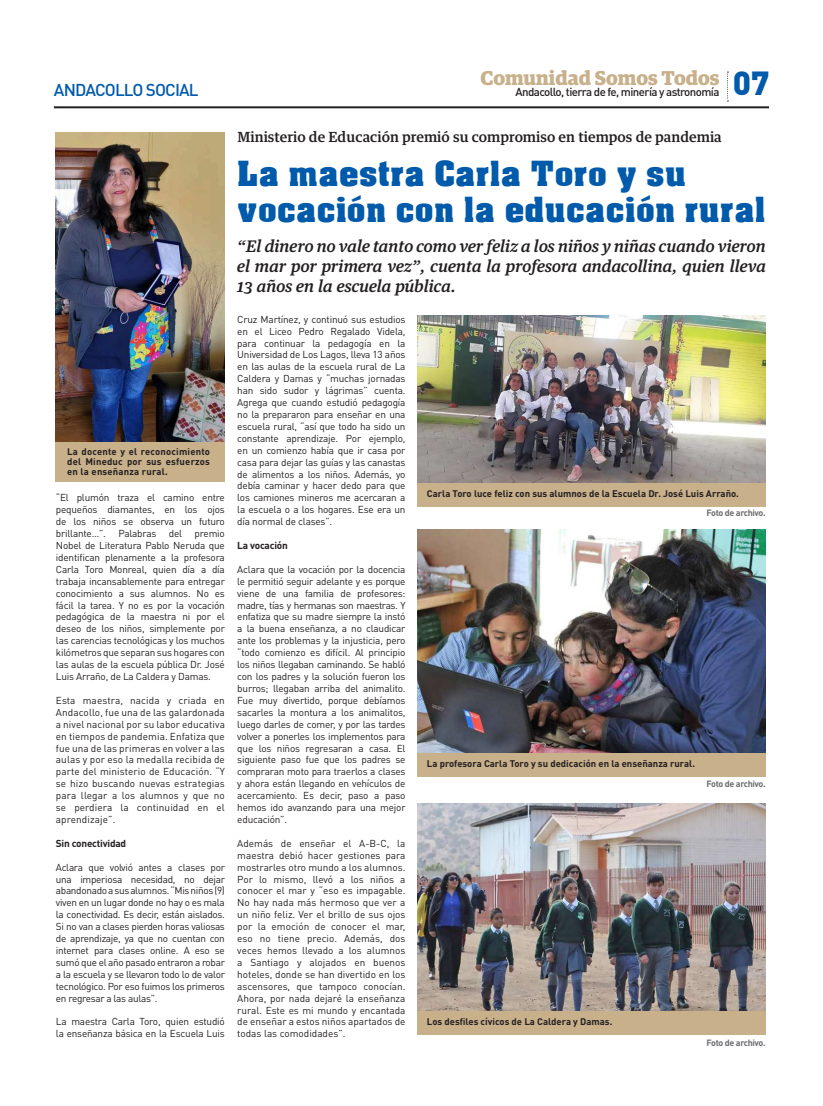
<style>
.page{position:relative;width:823px;height:1106px;background:#fff}
.page>*{position:absolute;margin:0;border:0;box-sizing:border-box;transform-origin:0 0}
.t1{font:33px/36px "Acme Font";letter-spacing:.01em;color:#015aaa}
.t2{font:900 33px "DIN Pro";color:#015aaa}
.t3{font:700 20px "Guardian Egyp";color:#c8b08b}
.t4{font:500 17px "DIN Pro";letter-spacing:-.05em;color:#015aaa}
.t5{font:italic 500 16px/20px "Guardian Text Egyp";letter-spacing:.01em;color:#231f20;text-align:justify}
.t6{font:500 14px "Guardian Text Egyp";color:#231f20}
.t7{font:500 11.5px "DIN Pro";letter-spacing:-.05em;color:#231f20}
.t8{font:10px/11.9px "DIN Pro";letter-spacing:-.02em;color:#231f20;text-align:justify}
.t9{font:700 10px "DIN Pro";letter-spacing:-.02em;color:#231f20}
.t10{font:700 9.5px/10px "DIN Pro";color:#231f20;text-align:justify}
.t11{font:700 9px "DIN Pro";letter-spacing:-.04em;color:#6c6d70}
</style>
<div class="page">
<hr style="left:54px;top:106px;width:714px;height:2px;background:#231f20">
<svg style="left:727px;top:72px;width:1px;height:29px"></svg>
<img style="left:55px;top:132px;width:170px;height:310px">
<img style="left:417px;top:316px;width:348px;height:166px">
<img style="left:417px;top:530px;width:348px;height:223px">
<img style="left:417px;top:803px;width:348px;height:207px">
<div style="left:417px;top:482px;width:348px;height:24px;background:#c8b08b"></div>
<div style="left:417px;top:753px;width:348px;height:24px;background:#c8b08b"></div>
<div style="left:417px;top:1010px;width:348px;height:24px;background:#c8b08b"></div>
<div style="left:55px;top:442px;width:170px;height:40px;background:#c8b08b"></div>
<h3 class="t4" style="left:54px;top:79px;width:146px">ANDACOLLO SOCIAL</h3>
<h2 class="t3" style="left:480px;top:62px;width:240px">Comunidad Somos Todos</h2>
<p class="t7" style="left:515px;top:84px;width:205px">Andacollo, tierra de fe, minería y astronomía</p>
<h1 class="t2" style="left:732px;top:61px;width:38px">07</h1>
<p class="t10" style="left:67px;top:446px;width:144px">La docente y el reconocimiento del Mineduc por sus esfuerzos en la enseñanza rural.</p>
<p class="t8" style="left:56px;top:491px;width:170px">“El plumón traza el camino entre pequeños diamantes, en los ojos de los niños se observa un futuro brillante…”. Palabras del premio Nobel de Literatura Pablo Neruda que identifican plenamente a la profesora Carla Toro Monreal, quien día a día trabaja incansablemente para entregar conocimiento a sus alumnos. No es fácil la tarea. Y no es por la vocación pedagógica de la maestra ni por el deseo de los niños, simplemente por las carencias tecnológicas y los muchos kilómetros que separan sus hogares con las aulas de la escuela pública Dr. José Luis Arraño, de La Caldera y Damas.</p>
<p class="t8" style="left:56px;top:694px;width:170px">Esta maestra, nacida y criada en Andacollo, fue una de las galardonada a nivel nacional por su labor educativa en tiempos de pandemia. Enfatiza que fue una de las primeras en volver a las aulas y por eso la medalla recibida de parte del ministerio de Educación. “Y se hizo buscando nuevas estrategias para llegar a los alumnos y que no se perdiera la continuidad en el aprendizaje”.</p>
<p class="t9" style="left:56px;top:836px;width:72px">Sin conectividad</p>
<p class="t8" style="left:56px;top:860px;width:170px">Aclara que volvió antes a clases por una imperiosa necesidad, no dejar abandonado a sus alumnos. “Mis niños (9) viven en un lugar donde no hay o es mala la conectividad. Es decir, están aislados.<br>Si no van a clases pierden horas valiosas de aprendizaje, ya que no cuentan con internet para clases online. A eso se sumó que el año pasado entraron a robar a la escuela y se llevaron todo lo de valor tecnológico. Por eso fuimos los primeros en regresar a las aulas”.</p>
<p class="t8" style="left:56px;top:1015px;width:170px">La maestra Carla Toro, quien estudió la enseñanza básica en la Escuela Luis</p>
<h3 class="t6" style="left:237px;top:125px;width:485px">Ministerio de Educación premió su compromiso en tiempos de pandemia</h3>
<h1 class="t1" style="left:237px;top:155px;width:529px">La maestra Carla Toro y su vocación con la educación rural</h1>
<h3 class="t5" style="left:237px;top:235px;width:529px">“El dinero no vale tanto como ver feliz a los niños y niñas cuando vieron el mar por primera vez”, cuenta la profesora andacollina, quien lleva 13 años en la escuela pública.</h3>
<p class="t8" style="left:237px;top:313px;width:170px">Cruz Martínez, y continuó sus estudios en el Liceo Pedro Regalado Videla, para continuar la pedagogía en la Universidad de Los Lagos, lleva 13 años en las aulas de la escuela rural de La Caldera y Damas y “muchas jornadas han sido sudor y lágrimas” cuenta.<br>Agrega que cuando estudió pedagogía no la prepararon para enseñar en una escuela rural, “así que todo ha sido un constante aprendizaje. Por ejemplo, en un comienzo había que ir casa por casa para dejar las guías y las canastas de alimentos a los niños. Además, yo debía caminar y hacer dedo para que los camiones mineros me acercaran a la escuela o a los hogares. Ese era un día normal de clases”.</p>
<p class="t9" style="left:237px;top:538px;width:52px">La vocación</p>
<p class="t8" style="left:237px;top:563px;width:170px">Aclara que la vocación por la docencia le permitió seguir adelante y es porque viene de una familia de profesores: madre, tías y hermanas son maestras. Y enfatiza que su madre siempre la instó a la buena enseñanza, a no claudicar ante los problemas y la injusticia, pero “todo comienzo es difícil. Al principio los niños llegaban caminando. Se habló con los padres y la solución fueron los burros; llegaban arriba del animalito.<br>Fue muy divertido, porque debíamos sacarles la montura a los animalitos, luego darles de comer, y por las tardes volver a ponerles los implementos para que los niños regresaran a casa. El siguiente paso fue que los padres se compraran moto para traerlos a clases y ahora están llegando en vehículos de acercamiento. Es decir, paso a paso hemos ido avanzando para una mejor educación”.</p>
<p class="t8" style="left:237px;top:836px;width:170px">Además de enseñar el A-B-C, la maestra debió hacer gestiones para mostrarles otro mundo a los alumnos.<br>Por lo mismo, llevó a los niños a conocer el mar y “eso es impagable.<br>No hay nada más hermoso que ver a un niño feliz. Ver el brillo de sus ojos por la emoción de conocer el mar, eso no tiene precio. Además, dos veces hemos llevado a los alumnos a Santiago y alojados en buenos hoteles, donde se han divertido en los ascensores, que tampoco conocían.<br>Ahora, por nada dejaré la enseñanza rural. Este es mi mundo y encantada de enseñar a estos niños apartados de todas las comodidades”.</p>
<p class="t10" style="left:426px;top:487px;width:313px">Carla Toro luce feliz con sus alumnos de la Escuela Dr. José Luis Arraño.</p>
<p class="t11" style="left:706px;top:506px;width:61px">Foto de archivo.</p>
<p class="t10" style="left:426px;top:758px;width:269px">La profesora Carla Toro y su dedicación en la enseñanza rural.</p>
<p class="t11" style="left:706px;top:777px;width:61px">Foto de archivo.</p>
<p class="t10" style="left:426px;top:1015px;width:187px">Los desfiles cívicos de La Caldera y Damas.</p>
<p class="t11" style="left:706px;top:1036px;width:61px">Foto de archivo.</p>
</div>
